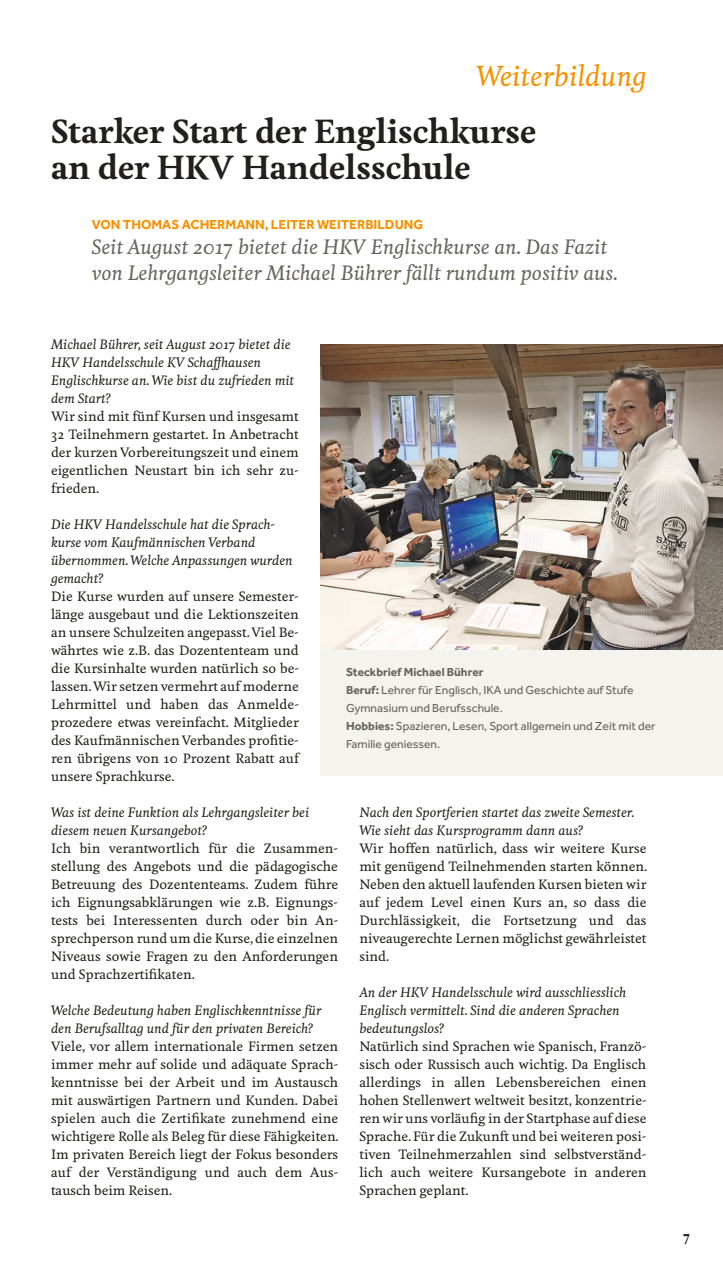
<style>
.page{position:relative;width:723px;height:1263px;background:#fff}
.page>*{position:absolute;margin:0;border:0;box-sizing:border-box;transform-origin:0 0}
.t1{font:700 31.5px/36px "Feijoa";color:#21201c}
.t2{font:italic 500 27px "Feijoa";color:#f69100}
.t3{font:italic 500 19.5px/25.5px "Feijoa";color:#69645a}
.t4{font:700 13.5px "Effra Std";color:#f69100}
.t5{font:700 13.5px "Feijoa";color:#21201c}
.t6{font:500 12.75px/18px "Feijoa";color:#21201c;text-align:justify}
.t7{font:italic 500 12.75px/18px "Feijoa";color:#21201c}
.t8{font:12px/18px "Effra Std";color:#69645a}
.s1{font-weight:700}
</style>
<div class="page">
<div style="left:320px;top:344px;width:403px;height:432px;background:#f5f3ee"></div>
<img style="left:320px;top:344px;width:403px;height:306px">
<h2 class="t2" style="left:476px;top:59px;width:172px">Weiterbildung</h2>
<h1 class="t1" style="left:51px;top:114px;width:487px">Starker Start der Englischkurse an der HKV Handelsschule</h1>
<p class="t4" style="left:92px;top:216px;width:333px">VON THOMAS ACHERMANN, LEITER WEITERBILDUNG</p>
<h3 class="t3" style="left:92px;top:235px;width:527px">Seit August 2017 bietet die HKV Englischkurse an. Das Fazit von Lehrgangsleiter Michael Bührer fällt rundum positiv aus.</h3>
<p class="t7" style="left:51px;top:335px;width:245px">Michael Bührer, seit August 2017 bietet die HKV Handelsschule KV Schaffhausen Englischkurse an. Wie bist du zufrieden mit dem Start?</p>
<p class="t6" style="left:51px;top:407px;width:249px">Wir sind mit fünf Kursen und insgesamt 32 Teilnehmern gestartet. In Anbetracht der kurzen Vorbereitungszeit und einem eigentlichen Neustart bin ich sehr zu&shy;frieden.</p>
<p class="t7" style="left:51px;top:515px;width:243px">Die HKV Handelsschule hat die Sprach&shy;kurse vom Kaufmännischen Verband übernommen. Welche Anpassungen wurden gemacht?</p>
<p class="t6" style="left:51px;top:587px;width:249px">Die Kurse wurden auf unsere Semester&shy;länge ausgebaut und die Lektionszeiten an unsere Schulzeiten angepasst. Viel Be&shy;währtes wie z.B. das Dozententeam und die Kursinhalte wurden natürlich so be&shy;lassen. Wir setzen vermehrt auf moderne Lehrmittel und haben das Anmelde&shy;prozedere etwas vereinfacht. Mitglieder des Kaufmännischen Verbandes profitie&shy;ren übrigens von 10 Prozent Rabatt auf unsere Sprachkurse.</p>
<p class="t7" style="left:51px;top:803px;width:260px">Was ist deine Funktion als Lehrgangsleiter bei diesem neuen Kursangebot?</p>
<p class="t6" style="left:51px;top:839px;width:289px">Ich bin verantwortlich für die Zusammen&shy;stellung des Angebots und die pädagogische Betreuung des Dozententeams. Zudem führe ich Eignungsabklärungen wie z.B. Eignungs&shy;tests bei Interessenten durch oder bin An&shy;sprechperson rund um die Kurse, die einzelnen Niveaus sowie Fragen zu den Anforderungen und Sprachzertifikaten.</p>
<p class="t7" style="left:51px;top:1001px;width:272px">Welche Bedeutung haben Englischkenntnisse für den Berufsalltag und für den privaten Bereich?</p>
<p class="t6" style="left:51px;top:1037px;width:289px">Viele, vor allem internationale Firmen setzen immer mehr auf solide und adäquate Sprach&shy;kenntnisse bei der Arbeit und im Austausch mit auswärtigen Partnern und Kunden. Dabei spielen auch die Zertifikate zunehmend eine wichtigere Rolle als Beleg für diese Fähigkeiten.<br>Im privaten Bereich liegt der Fokus besonders auf der Verständigung und auch dem Aus&shy;tausch beim Reisen.</p>
<p class="t8" style="left:346px;top:662px;width:311px"><span class="s1">Steckbrief Michael Bührer<br>Beruf:</span> Lehrer für Englisch, IKA und Geschichte auf Stufe Gymnasium und Berufsschule.<br><span class="s1">Hobbies:</span> Spazieren, Lesen, Sport allgemein und Zeit mit der Familie geniessen.</p>
<p class="t7" style="left:359px;top:803px;width:276px">Nach den Sportferien startet das zweite Semester.<br>Wie sieht das Kursprogramm dann aus?</p>
<p class="t6" style="left:359px;top:839px;width:289px">Wir hoffen natürlich, dass wir weitere Kurse mit genügend Teilnehmenden starten können.<br>Neben den aktuell laufenden Kursen bieten wir auf jedem Level einen Kurs an, so dass die Durchlässigkeit, die Fortsetzung und das niveaugerechte Lernen möglichst gewährleistet sind.</p>
<p class="t7" style="left:359px;top:983px;width:268px">An der HKV Handelsschule wird ausschliesslich<br>Englisch vermittelt. Sind die anderen Sprachen bedeutungslos?</p>
<p class="t6" style="left:359px;top:1037px;width:289px">Natürlich sind Sprachen wie Spanisch, Franzö&shy;sisch oder Russisch auch wichtig. Da Englisch allerdings in allen Lebensbereichen einen hohen Stellenwert weltweit besitzt, konzentrie&shy;ren wir uns vorläufig in der Startphase auf diese Sprache. Für die Zukunft und bei weiteren posi&shy;tiven Teilnehmerzahlen sind selbstverständ&shy;lich auch weitere Kursangebote in anderen Sprachen geplant.</p>
<p class="t5" style="left:683px;top:1226px;width:8px">7</p>
</div>
